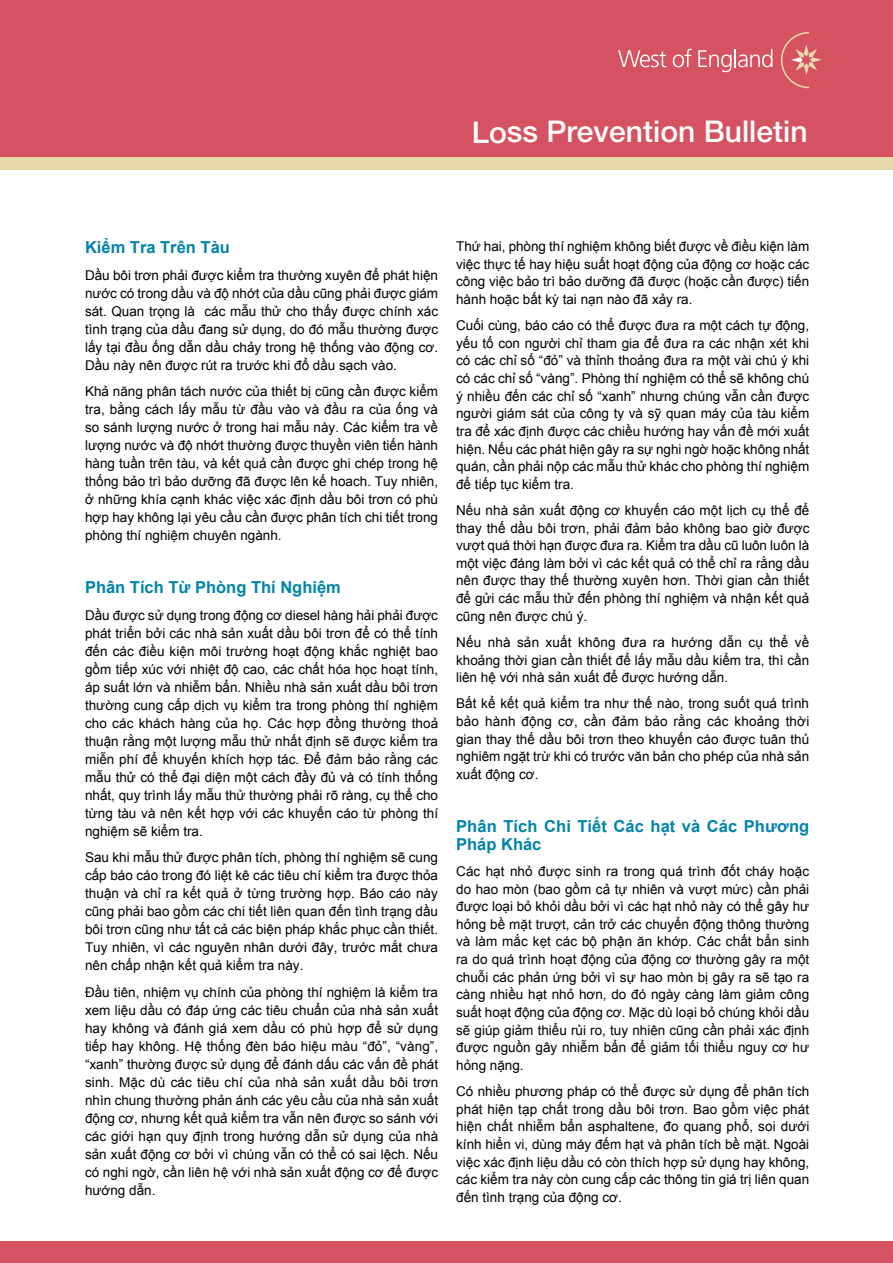
<style>
.page{position:relative;width:893px;height:1263px;background:#fff}
.page>*{position:absolute;margin:0;border:0;box-sizing:border-box;transform-origin:0 0}
.t1{font:500 30px "Helvetica Neue";color:#fff}
.t2{font:700 16.5px/18px "Arial";color:#0084a9}
.t3{font:13.5px/18px "Arial";color:#000;text-align:justify}
</style>
<div class="page">
<div style="left:0;top:1242px;width:893px;height:21px;background:#d55260"></div>
<div style="left:0;top:0;width:893px;height:164px;background:#d55260"></div>
<div style="left:0;top:157px;width:893px;height:13px;background:#e7d8ac"></div>
<svg style="left:780px;top:32px;width:42px;height:56px"></svg>
<svg style="left:618px;top:50px;width:48px;height:17px"></svg>
<svg style="left:673px;top:49px;width:19px;height:18px"></svg>
<svg style="left:698px;top:49px;width:74px;height:23px"></svg>
<h1 class="t1" style="left:472px;top:114px;width:337px">Loss Prevention Bulletin</h1>
<p class="t2" style="left:85px;top:239px;width:146px">Kiểm Tra Trên Tàu</p>
<p class="t3" style="left:85px;top:266px;width:355px">Dầu bôi trơn phải được kiểm tra thường xuyên để phát hiện nước có trong dầu và độ nhớt của dầu cũng phải được giám sát. Quan trọng là các mẫu thử cho thấy được chính xác tình trạng của dầu đang sử dụng, do đó mẫu thường được lấy tại đầu ống dẫn dầu chảy trong hệ thống vào động cơ.<br>Dầu này nên được rút ra trước khi đổ dầu sạch vào.</p>
<p class="t3" style="left:85px;top:383px;width:355px">Khả năng phân tách nước của thiết bị cũng cần được kiểm tra, bằng cách lấy mẫu từ đầu vào và đầu ra của ống và so sánh lượng nước ở trong hai mẫu này. Các kiểm tra về lượng nước và độ nhớt thường được thuyền viên tiến hành hàng tuần trên tàu, và kết quả cần được ghi chép trong hệ thống bảo trì bảo dưỡng đã được lên kế hoach. Tuy nhiên, ở những khía cạnh khác việc xác định dầu bôi trơn có phù hợp hay không lại yêu cầu cần được phân tích chi tiết trong phòng thí nghiệm chuyên ngành.</p>
<p class="t2" style="left:85px;top:579px;width:257px">Phân Tích Từ Phòng Thí Nghiệm</p>
<p class="t3" style="left:85px;top:606px;width:355px">Dầu được sử dụng trong động cơ diesel hàng hải phải được phát triển bởi các nhà sản xuất dầu bôi trơn để có thể tính đến các điều kiện môi trường hoạt động khắc nghiệt bao gồm tiếp xúc với nhiệt độ cao, các chất hóa học hoạt tính, áp suất lớn và nhiễm bẩn. Nhiều nhà sản xuất dầu bôi trơn thường cung cấp dịch vụ kiểm tra trong phòng thí nghiệm cho các khách hàng của họ. Các hợp đồng thường thoả thuận rằng một lượng mẫu thử nhất định sẽ được kiểm tra miễn phí để khuyến khích hợp tác. Để đảm bảo rằng các mẫu thử có thể đại diện một cách đầy đủ và có tính thống nhất, quy trình lấy mẫu thử thường phải rõ ràng, cụ thể cho từng tàu và nên kết hợp với các khuyến cáo từ phòng thí nghiệm sẽ kiểm tra.</p>
<p class="t3" style="left:85px;top:849px;width:355px">Sau khi mẫu thử được phân tích, phòng thí nghiệm sẽ cung cấp báo cáo trong đó liệt kê các tiêu chí kiểm tra được thỏa thuận và chỉ ra kết quả ở từng trường hợp. Báo cáo này cũng phải bao gồm các chi tiết liên quan đến tình trạng dầu bôi trơn cũng như tất cả các biện pháp khắc phục cần thiết.<br>Tuy nhiên, vì các nguyên nhân dưới đây, trước mắt chưa nên chấp nhận kết quả kiểm tra này.</p>
<p class="t3" style="left:85px;top:983px;width:355px">Đầu tiên, nhiệm vụ chính của phòng thí nghiệm là kiểm tra xem liệu dầu có đáp ứng các tiêu chuẩn của nhà sản xuất hay không và đánh giá xem dầu có phù hợp để sử dụng tiếp hay không. Hệ thống đèn báo hiệu màu “đỏ”, “vàng”, “xanh” thường được sử dụng để đánh dấu các vấn đề phát sinh. Mặc dù các tiêu chí của nhà sản xuất dầu bôi trơn nhìn chung thường phản ánh các yêu cầu của nhà sản xuất động cơ, nhưng kết quả kiểm tra vẫn nên được so sánh với các giới hạn quy định trong hướng dẫn sử dụng của nhà sản xuất động cơ bởi vì chúng vẫn có thể có sai lệch. Nếu có nghi ngờ, cần liên hệ với nhà sản xuất động cơ để được hướng dẫn.</p>
<p class="t3" style="left:456px;top:238px;width:355px">Thứ hai, phòng thí nghiệm không biết được về điều kiện làm việc thực tế hay hiệu suất hoạt động của động cơ hoặc các công việc bảo trì bảo dưỡng đã được (hoặc cần được) tiến hành hoặc bất kỳ tai nạn nào đã xảy ra.</p>
<p class="t3" style="left:456px;top:317px;width:355px">Cuối cùng, báo cáo có thể được đưa ra một cách tự động, yếu tố con người chỉ tham gia để đưa ra các nhận xét khi có các chỉ số “đỏ” và thỉnh thoảng đưa ra một vài chú ý khi có các chỉ số “vàng”. Phòng thí nghiệm có thể sẽ không chú ý nhiều đến các chỉ số “xanh” nhưng chúng vẫn cần được người giám sát của công ty và sỹ quan máy của tàu kiểm tra để xác định được các chiều hướng hay vấn đề mới xuất hiện. Nếu các phát hiện gây ra sự nghi ngờ hoặc không nhất quán, cần phải nộp các mẫu thử khác cho phòng thí nghiệm để tiếp tục kiểm tra.</p>
<p class="t3" style="left:456px;top:501px;width:355px">Nếu nhà sản xuất động cơ khuyến cáo một lịch cụ thể để thay thế dầu bôi trơn, phải đảm bảo không bao giờ được vượt quá thời hạn được đưa ra. Kiểm tra dầu cũ luôn luôn là một việc đáng làm bởi vì các kết quả có thể chỉ ra rằng dầu nên được thay thế thường xuyên hơn. Thời gian cần thiết để gửi các mẫu thử đến phòng thí nghiệm và nhận kết quả cũng nên được chú ý.</p>
<p class="t3" style="left:456px;top:633px;width:355px">Nếu nhà sản xuất không đưa ra hướng dẫn cụ thể về khoảng thời gian cần thiết để lấy mẫu dầu kiểm tra, thì cần liên hệ với nhà sản xuất để được hướng dẫn.</p>
<p class="t3" style="left:456px;top:695px;width:355px">Bất kể kết quả kiểm tra như thế nào, trong suốt quá trình bảo hành động cơ, cần đảm bảo rằng các khoảng thời gian thay thế dầu bôi trơn theo khuyến cáo được tuân thủ nghiêm ngặt trừ khi có trước văn bản cho phép của nhà sản xuất động cơ.</p>
<p class="t2" style="left:456px;top:817px;width:355px">Phân Tích Chi Tiết Các hạt và Các Phương<br>Pháp Khác</p>
<p class="t3" style="left:456px;top:862px;width:355px">Các hạt nhỏ được sinh ra trong quá trình đốt cháy hoặc do hao mòn (bao gồm cả tự nhiên và vượt mức) cần phải được loại bỏ khỏi dầu bởi vì các hạt nhỏ này có thể gây hư hỏng bề mặt trượt, cản trở các chuyển động thông thường và làm mắc kẹt các bộ phận ăn khớp. Các chất bẩn sinh ra do quá trình hoạt động của động cơ thường gây ra một chuỗi các phản ứng bởi vì sự hao mòn bị gây ra sẽ tạo ra càng nhiều hạt nhỏ hơn, do đó ngày càng làm giảm công suất hoạt động của động cơ. Mặc dù loại bỏ chúng khỏi dầu sẽ giúp giảm thiểu rủi ro, tuy nhiên cũng cần phải xác định được nguồn gây nhiễm bẩn để giảm tối thiểu nguy cơ hư hỏng nặng.</p>
<p class="t3" style="left:456px;top:1082px;width:355px">Có nhiều phương pháp có thể được sử dụng để phân tích phát hiện tạp chất trong dầu bôi trơn. Bao gồm việc phát hiện chất nhiễm bẩn asphaltene, đo quang phổ, soi dưới kính hiển vi, dùng máy đếm hạt và phân tích bề mặt. Ngoài việc xác định liệu dầu có còn thích hợp sử dụng hay không, các kiểm tra này còn cung cấp các thông tin giá trị liên quan đến tình trạng của động cơ.</p>
</div>
